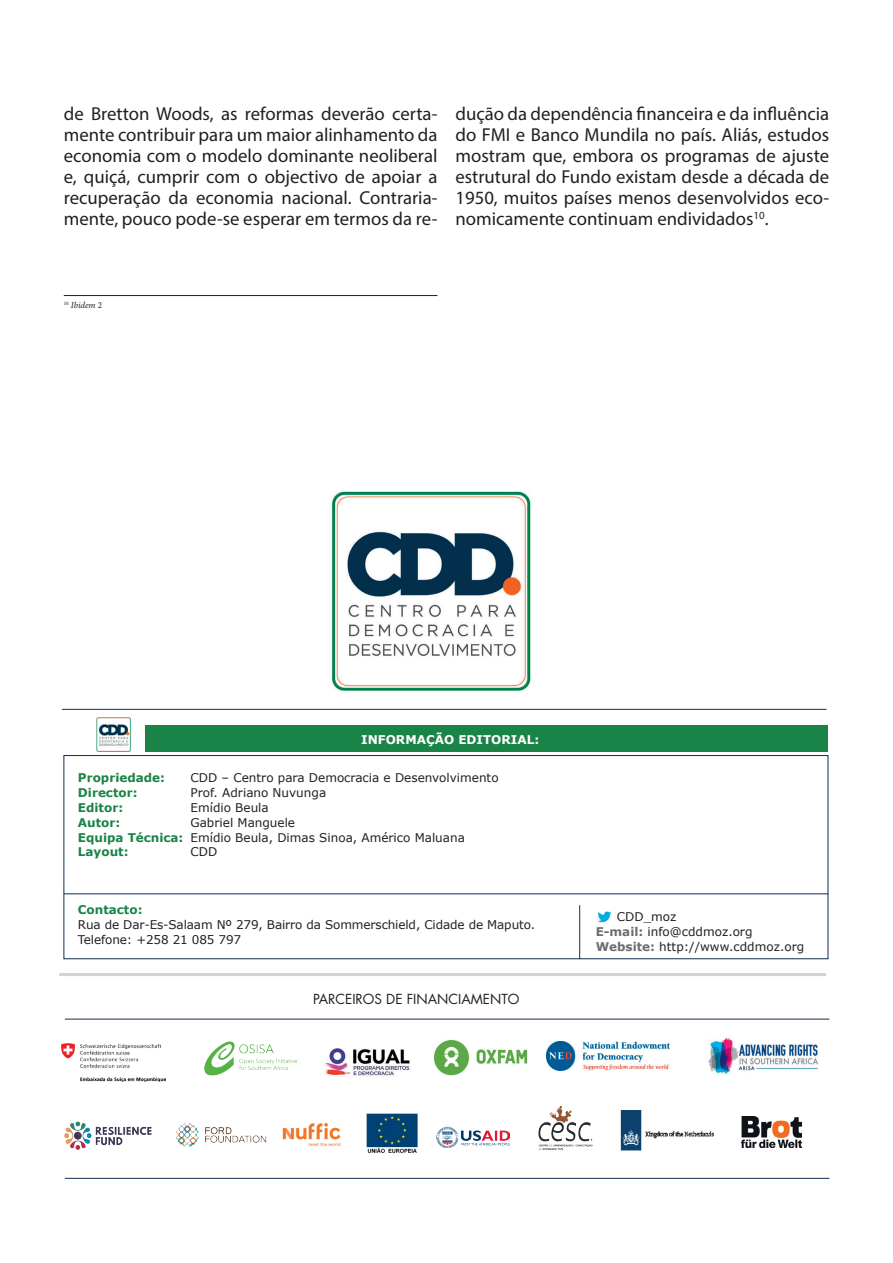
<style>
.page{position:relative;width:893px;height:1263px;background:#fff}
.page>*{position:absolute;margin:0;border:0;box-sizing:border-box;transform-origin:0 0}
.t1{font:18.75px/21px "Myriad Pro";color:#231f20;text-align:justify}
.t2{font:13.5px "Futura LT";color:#231f20}
.t3{font:12px/15px "Verdana";color:#231f20}
.t4{font:700 12px "Verdana";color:#1a8348}
.t5{font:700 12px "Verdana";color:#fff}
.t6{font:italic 9px "Minion Pro";letter-spacing:-.005em;color:#231f20}
.s1{font-style:normal}
.s2{font-weight:700;color:#1a8348}
.s3{font-weight:700;color:#6c6d70}
</style>
<div class="page">
<div style="left:146px;top:725px;width:682px;height:26px;background:#1a8348"></div>
<div style="left:64px;top:755px;width:764px;height:204px;border:1px solid #102d4e"></div>
<hr style="left:64px;top:893px;width:764px;height:1px;background:#102d4e">
<hr style="left:579px;top:905px;width:1px;height:54px;background:#102d4e">
<img style="left:597px;top:911px;width:15px;height:12px">
<hr style="left:62px;top:709px;width:764px;height:1px;background:#102d4e">
<img style="left:97px;top:718px;width:33px;height:33px">
<img style="left:332px;top:491px;width:199px;height:199px">
<img style="left:366px;top:1113px;width:51px;height:40px">
<hr style="left:65px;top:1019px;width:764px;height:1px;background:#102d4e">
<img style="left:62px;top:1043px;width:104px;height:39px">
<img style="left:204px;top:1041px;width:93px;height:35px">
<img style="left:282px;top:1123px;width:59px;height:23px">
<img style="left:547px;top:1042px;width:123px;height:29px">
<img style="left:434px;top:1040px;width:93px;height:36px">
<img style="left:176px;top:1123px;width:91px;height:24px">
<img style="left:64px;top:1121px;width:88px;height:29px">
<img style="left:620px;top:1110px;width:94px;height:41px">
<hr style="left:62px;top:973px;width:764px;height:3px;background:#d1d2d4">
<img style="left:324px;top:1048px;width:86px;height:29px">
<img style="left:538px;top:1106px;width:55px;height:44px">
<img style="left:708px;top:1037px;width:110px;height:38px">
<img style="left:437px;top:1127px;width:73px;height:20px">
<hr style="left:65px;top:1178px;width:764px;height:1px;background:#102d4e">
<img style="left:741px;top:1116px;width:60px;height:31px">
<hr style="left:64px;top:295px;width:373px;height:1px;background:#231f20">
<p class="t1" style="left:64px;top:103px;width:375px">de Bretton Woods, as reformas deverão certa&shy;mente contribuir para um maior alinhamento da economia com o modelo dominante neoliberal e, quiçá, cumprir com o objectivo de apoiar a recuperação da economia nacional. Contraria&shy;mente, pouco pode-se esperar em termos da re-</p>
<p class="t1" style="left:455px;top:103px;width:375px">dução da dependência financeira e da influência do FMI e Banco Mundila no país. Aliás, estudos mostram que, embora os programas de ajuste estrutural do Fundo existam desde a década de 1950, muitos países menos desenvolvidos eco&shy;nomicamente continuam endividados<sup>10</sup>.</p>
<p class="t6" style="left:64px;top:299px;width:40px"><sup>10</sup> Ibidem <span class="s1">2</span></p>
<p class="t5" style="left:361px;top:732px;width:179px">INFORMAÇÃO EDITORIAL:</p>
<p class="t4" style="left:78px;top:769px;width:89px">Propriedade:</p>
<p class="t3" style="left:190px;top:770px;width:310px">CDD – Centro para Democracia e Desenvolvimento</p>
<p class="t4" style="left:78px;top:784px;width:61px">Director:</p>
<p class="t3" style="left:190px;top:785px;width:137px">Prof. Adriano Nuvunga</p>
<p class="t4" style="left:78px;top:799px;width:47px">Editor:</p>
<p class="t3" style="left:190px;top:800px;width:80px">Emídio Beula</p>
<p class="t4" style="left:78px;top:814px;width:44px">Autor:</p>
<p class="t3" style="left:78px;top:815px;width:388px;text-indent:112px">Gabriel Manguele<br><span class="s2">Equipa Técnica:</span> Emídio Beula, Dimas Sinoa, Américo Maluana<br><span class="s2">Layout:</span></p>
<p class="t3" style="left:190px;top:844px;width:28px">CDD</p>
<p class="t4" style="left:78px;top:902px;width:66px">Contacto:</p>
<p class="t3" style="left:78px;top:918px;width:459px">Rua de Dar-Es-Salaam Nº 279, Bairro da Sommerschield, Cidade de Maputo.<br>Telefone: +258 21 085 797</p>
<p class="t3" style="left:596px;top:909px;width:210px;text-indent:21px">CDD_moz<br><span class="s3">E-mail:</span> info@cddmoz.org<br><span class="s3">Website:</span> http://www.cddmoz.org</p>
<p class="t2" style="left:313px;top:990px;width:208px">PARCEIROS DE FINANCIAMENTO</p>
</div>
